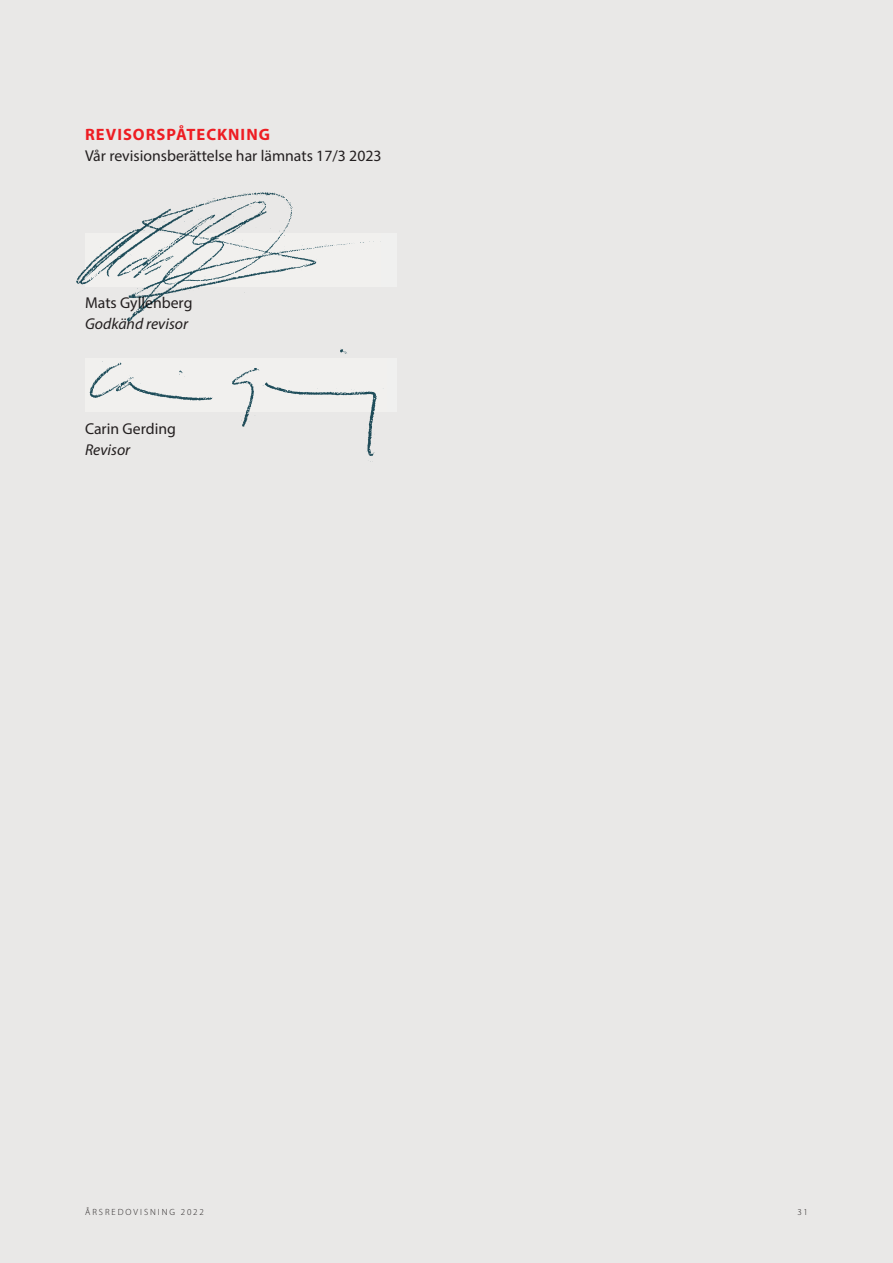
<style>
.page{position:relative;width:893px;height:1263px;background:#e9e8e7}
.page>*{position:absolute;margin:0;border:0;box-sizing:border-box;transform-origin:0 0}
.Rubrik_2{font:700 16.5px "Myriad Pro";letter-spacing:.06em;color:#ee1d23}
.Brödtext{font:15.75px "Myriad Pro";color:#231f20}
.Brödtext-2{font:italic 15.75px "Myriad Pro";color:#231f20}
.t1{font:300 9px "Myriad Pro";letter-spacing:.22em;color:#231f20}
</style>
<div class="page">
<div style="left:85px;top:234px;width:311px;height:53px;background:#f0f0ef"></div>
<div style="left:85px;top:359px;width:311px;height:53px;background:#f0f0ef"></div>
<img style="left:89px;top:348px;width:295px;height:113px">
<img style="left:76px;top:192px;width:305px;height:130px">
<p class="Rubrik_2" style="left:85px;top:124px;width:186px">REVISORSPÅTECKNING</p>
<p class="Brödtext" style="left:85px;top:146px;width:298px">Vår revisionsberättelse har lämnats 17/3 2023</p>
<p class="Brödtext" style="left:85px;top:293px;width:109px">Mats Gyllenberg</p>
<p class="Brödtext-2" style="left:85px;top:314px;width:105px">Godkänd revisor</p>
<p class="Brödtext" style="left:85px;top:419px;width:92px">Carin Gerding</p>
<p class="Brödtext-2" style="left:85px;top:440px;width:47px">Revisor</p>
<p class="t1" style="left:85px;top:1207px;width:120px">ÅRSREDOVISNING 2022</p>
<p class="t1" style="left:797px;top:1207px;width:12px">31</p>
</div>
